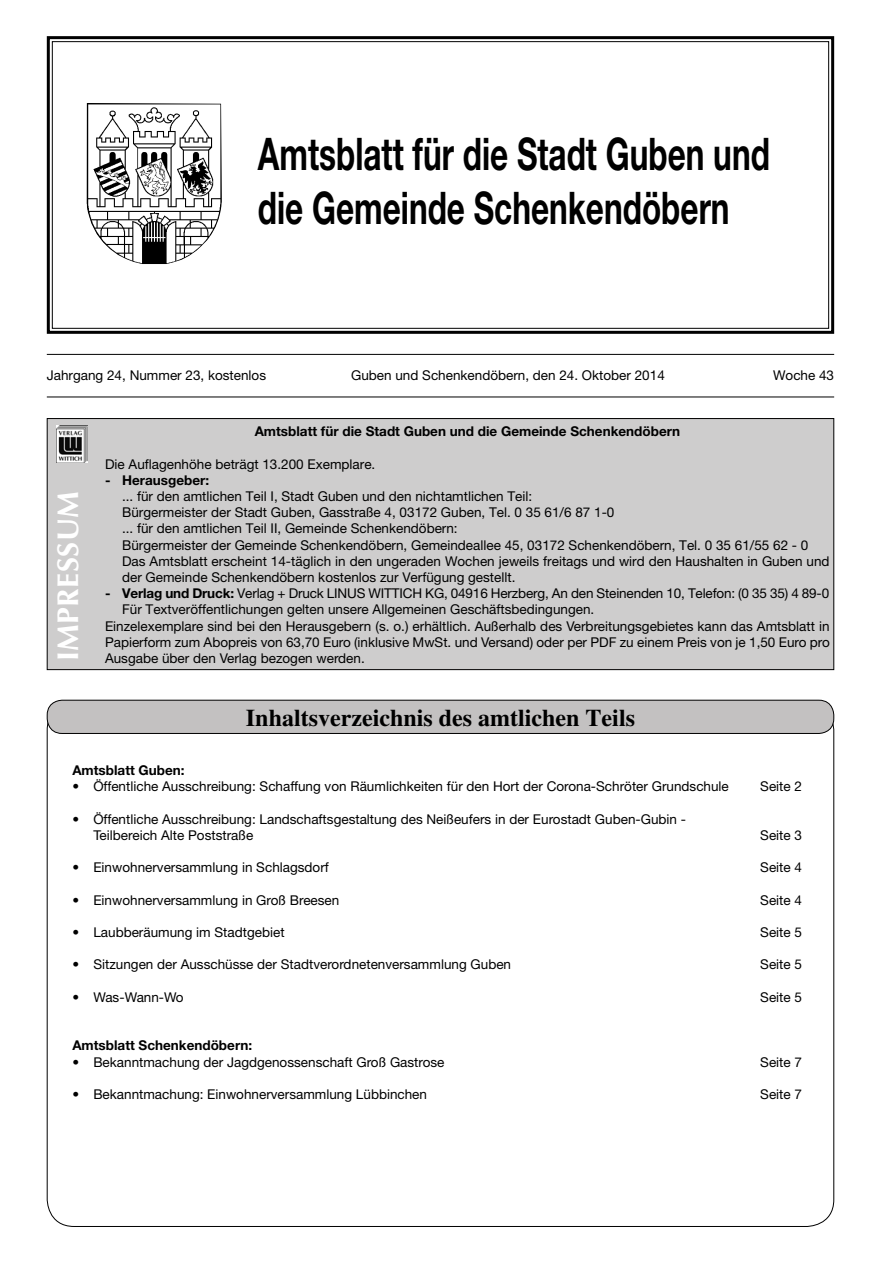
<style>
.page{position:relative;width:881px;height:1263px;background:#fff}
.page>*{position:absolute;margin:0;border:0;box-sizing:border-box;transform-origin:0 0}
.t1{font:700 45px/54px "Helvetica Neue LT";color:#000;scale:.7 1}
.t2{font:700 30px "Optima LT";letter-spacing:.015em;color:#fff}
.t3{font:700 24px "Times LT";color:#000}
.t4{font:13.5px/16.2px "Helvetica Neue LT";color:#000}
.t5{font:700 13.5px "Helvetica Neue LT";color:#000}
.t6{font:13.5px "Helvetica Neue LT";letter-spacing:-.02em;color:#000}
.s1{font-weight:700}
</style>
<div class="page">
<hr style="left:47px;top:354px;width:786px;height:1px;background:#000">
<hr style="left:47px;top:397px;width:786px;height:1px;background:#000">
<svg style="left:46px;top:36px;width:789px;height:298px"></svg>
<img style="left:86px;top:103px;width:136px;height:161px">
<div style="left:47px;top:418px;width:786px;height:252px;background:#cecdcd;border:1px solid #000"></div>
<img style="left:56px;top:426px;width:31px;height:36px">
<div style="left:47px;top:700px;width:786px;height:33px;background:#c3c1c1;border-radius:15px"></div>
<div style="left:47px;top:700px;width:786px;height:34px;border:1px solid #000;border-radius:15px"></div>
<h1 class="t1" style="left:258px;top:126px;width:732px">Amtsblatt für die Stadt Guben und die Gemeinde Schenkendöbern</h1>
<p class="t4" style="left:47px;top:366px;width:221px">Jahrgang 24, Nummer 23, kostenlos</p>
<p class="t4" style="left:351px;top:366px;width:315px">Guben und Schenkendöbern, den 24. Oktober 2014</p>
<p class="t4" style="left:772px;top:366px;width:63px">Woche 43</p>
<h2 class="t2" style="left:50px;top:661px;width:172px;rotate:-90deg">IMPRESSUM</h2>
<p class="t5" style="left:254px;top:423px;width:426px">Amtsblatt für die Stadt Guben und die Gemeinde Schenkendöbern</p>
<p class="t4" style="left:105px;top:455px;width:272px">Die Auflagenhöhe beträgt 13.200 Exemplare.</p>
<p class="t5" style="left:105px;top:472px;width:106px">- Herausgeber:</p>
<p class="t4" style="left:122px;top:488px;width:708px">... für den amtlichen Teil I, Stadt Guben und den nichtamtlichen Teil:<br>Bürgermeister der Stadt Guben, Gasstraße 4, 03172 Guben, Tel. 0 35 61/6 87 1-0<br>... für den amtlichen Teil II, Gemeinde Schenkendöbern:<br>Bürgermeister der Gemeinde Schenkendöbern, Gemeindeallee 45, 03172 Schenkendöbern, Tel. 0 35 61/55 62 - 0<br>Das Amtsblatt erscheint 14-täglich in den ungeraden Wochen jeweils freitags und wird den Haushalten in Guben und der Gemeinde Schenkendöbern kostenlos zur Verfügung gestellt.</p>
<p class="t4" style="left:105px;top:585px;width:725px"><span class="s1">- Verlag und Druck:</span> Verlag + Druck LINUS WITTICH KG, 04916 Herzberg, An den Steinenden 10, Telefon: (0 35 35) 4 89-0</p>
<p class="t4" style="left:122px;top:601px;width:473px">Für Textveröffentlichungen gelten unsere Allgemeinen Geschäftsbedingungen.</p>
<p class="t4" style="left:105px;top:617px;width:725px">Einzelexemplare sind bei den Herausgebern (s. o.) erhältlich. Außerhalb des Verbreitungsgebietes kann das Amtsblatt in</p>
<p class="t4" style="left:105px;top:634px;width:726px">Papierform zum Abopreis von 63,70 Euro (inklusive MwSt. und Versand) oder per PDF zu einem Preis von je 1,50 Euro pro</p>
<p class="t4" style="left:105px;top:650px;width:261px">Ausgabe über den Verlag bezogen werden.</p>
<h3 class="t3" style="left:246px;top:704px;width:390px">Inhaltsverzeichnis des amtlichen Teils</h3>
<p class="t5" style="left:72px;top:762px;width:114px">Amtsblatt Guben:</p>
<p class="t4" style="left:72px;top:778px;width:657px">• Öffentliche Ausschreibung: Schaffung von Räumlichkeiten für den Hort der Corona-Schröter Grundschule</p>
<p class="t4" style="left:760px;top:778px;width:43px">Seite 2</p>
<p class="t4" style="left:93px;top:810px;width:594px;text-indent:-21px">• Öffentliche Ausschreibung: Landschaftsgestaltung des Neißeufers in der Eurostadt Guben-Gubin -<br>Teilbereich Alte Poststraße</p>
<p class="t4" style="left:760px;top:827px;width:43px">Seite 3</p>
<p class="t4" style="left:72px;top:859px;width:258px">• Einwohnerversammlung in Schlagsdorf</p>
<p class="t4" style="left:760px;top:859px;width:43px">Seite 4</p>
<p class="t4" style="left:72px;top:891px;width:268px">• Einwohnerversammlung in Groß Breesen</p>
<p class="t4" style="left:760px;top:891px;width:43px">Seite 4</p>
<p class="t4" style="left:72px;top:924px;width:214px">• Laubberäumung im Stadtgebiet</p>
<p class="t4" style="left:760px;top:924px;width:43px">Seite 5</p>
<p class="t4" style="left:72px;top:956px;width:440px">• Sitzungen der Ausschüsse der Stadtverordnetenversammlung Guben</p>
<p class="t4" style="left:760px;top:956px;width:43px">Seite 5</p>
<p class="t6" style="left:72px;top:989px;width:113px">• Was-Wann-Wo</p>
<p class="t4" style="left:760px;top:989px;width:43px">Seite 5</p>
<p class="t5" style="left:72px;top:1037px;width:181px">Amtsblatt Schenkendöbern:</p>
<p class="t4" style="left:72px;top:1053px;width:373px">• Bekanntmachung der Jagdgenossenschaft Groß Gastrose</p>
<p class="t4" style="left:760px;top:1053px;width:43px">Seite 7</p>
<p class="t4" style="left:72px;top:1086px;width:356px">• Bekanntmachung: Einwohnerversammlung Lübbinchen</p>
<p class="t4" style="left:760px;top:1086px;width:43px">Seite 7</p>
</div>
